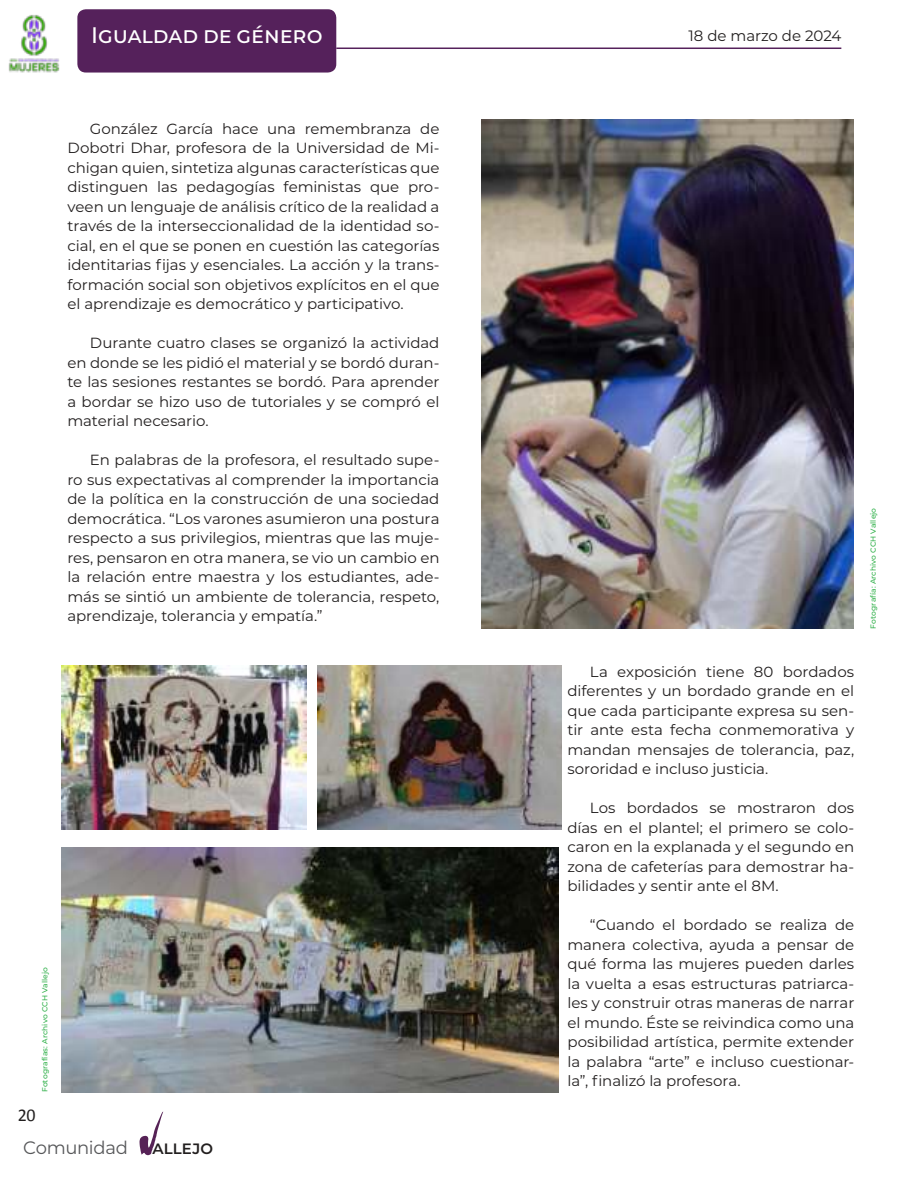
<style>
.page{position:relative;width:918px;height:1188px;background:#fff}
.page>*{position:absolute;margin:0;border:0;box-sizing:border-box;transform-origin:0 0}
.t1{font:500 22.5px "Montserrat";color:#fff}
.t2{font:18px "Montserrat";letter-spacing:-.015em;color:#57585a}
.t3{font:18px "Calibri";color:#221f1f}
.t4{font:15px "Montserrat";letter-spacing:-.005em;color:#221f1f}
.t5{font:14.7px/19.5px "Montserrat";letter-spacing:-.005em;color:#221f1f;text-align:justify}
.t6{font:500 7.35px "Montserrat";letter-spacing:.01em;color:#2fb049}
.s1{font-weight:600;font-size:15px;color:#221f1f}
</style>
<div class="page">
<img style="left:481px;top:119px;width:372px;height:510px">
<img style="left:62px;top:666px;width:245px;height:163px">
<img style="left:317px;top:666px;width:245px;height:163px">
<img style="left:62px;top:848px;width:496px;height:244px">
<div style="left:77px;top:9px;width:259px;height:64px;background:#55215b;border-radius:9px"></div>
<hr style="left:336px;top:48px;width:505px;height:1px;background:#55215b">
<svg style="left:139px;top:1111px;width:24px;height:44px"></svg>
<img style="left:8px;top:15px;width:52px;height:58px">
<h1 class="t1" style="left:91px;top:22px;width:233px">Igualdad de género</h1>
<p class="t4" style="left:688px;top:27px;width:154px">18 de marzo de 2024</p>
<p class="t5" style="left:67px;top:119px;width:374px;text-indent:23px">González García hace una remembranza de Dobotri Dhar, profesora de la Universidad de Mi&shy;chigan quien, sintetiza algunas características que distinguen las pedagogías feministas que pro&shy;veen un lenguaje de análisis crítico de la realidad a través de la interseccionalidad de la identidad so&shy;cial, en el que se ponen en cuestión las categorías identitarias fijas y esenciales. La acción y la trans&shy;formación social son objetivos explícitos en el que el aprendizaje es democrático y participativo.</p>
<p class="t5" style="left:67px;top:333px;width:374px;text-indent:23px">Durante cuatro clases se organizó la actividad en donde se les pidió el material y se bordó duran&shy;te las sesiones restantes se bordó. Para aprender a bordar se hizo uso de tutoriales y se compró el material necesario.</p>
<p class="t5" style="left:67px;top:450px;width:374px;text-indent:23px">En palabras de la profesora, el resultado supe&shy;ro sus expectativas al comprender la importancia de la política en la construcción de una sociedad democrática. “Los varones asumieron una postura respecto a sus privilegios, mientras que las muje&shy;res, pensaron en otra manera, se vio un cambio en la relación entre maestra y los estudiantes, ade&shy;más se sintió un ambiente de tolerancia, respeto, aprendizaje, tolerancia y empatía.”</p>
<p class="t6" style="left:41px;top:1092px;width:126px;rotate:-90deg">Fotografías: Archivo CCH Vallejo</p>
<p class="t3" style="left:18px;top:1104px;width:19px">20</p>
<p class="t2" style="left:23px;top:1138px;width:191px">Comunidad <span class="s1">VALLEJO</span></p>
<p class="t5" style="left:567px;top:662px;width:288px;text-indent:23px">La exposición tiene 80 bordados diferentes y un bordado grande en el que cada participante expresa su sen&shy;tir ante esta fecha conmemorativa y mandan mensajes de tolerancia, paz, sororidad e incluso justicia.</p>
<p class="t5" style="left:567px;top:799px;width:288px;text-indent:23px">Los bordados se mostraron dos días en el plantel; el primero se colo&shy;caron en la explanada y el segundo en zona de cafeterías para demostrar ha&shy;bilidades y sentir ante el 8M.</p>
<p class="t5" style="left:567px;top:916px;width:288px;text-indent:23px">“Cuando el bordado se realiza de manera colectiva, ayuda a pensar de qué forma las mujeres pueden darles la vuelta a esas estructuras patriarca&shy;les y construir otras maneras de narrar el mundo. Éste se reivindica como una posibilidad artística, permite extender la palabra “arte” e incluso cuestionar&shy;la”, finalizó la profesora.</p>
<p class="t6" style="left:869px;top:629px;width:122px;rotate:-90deg">Fotografía: Archivo CCH Vallejo</p>
</div>
